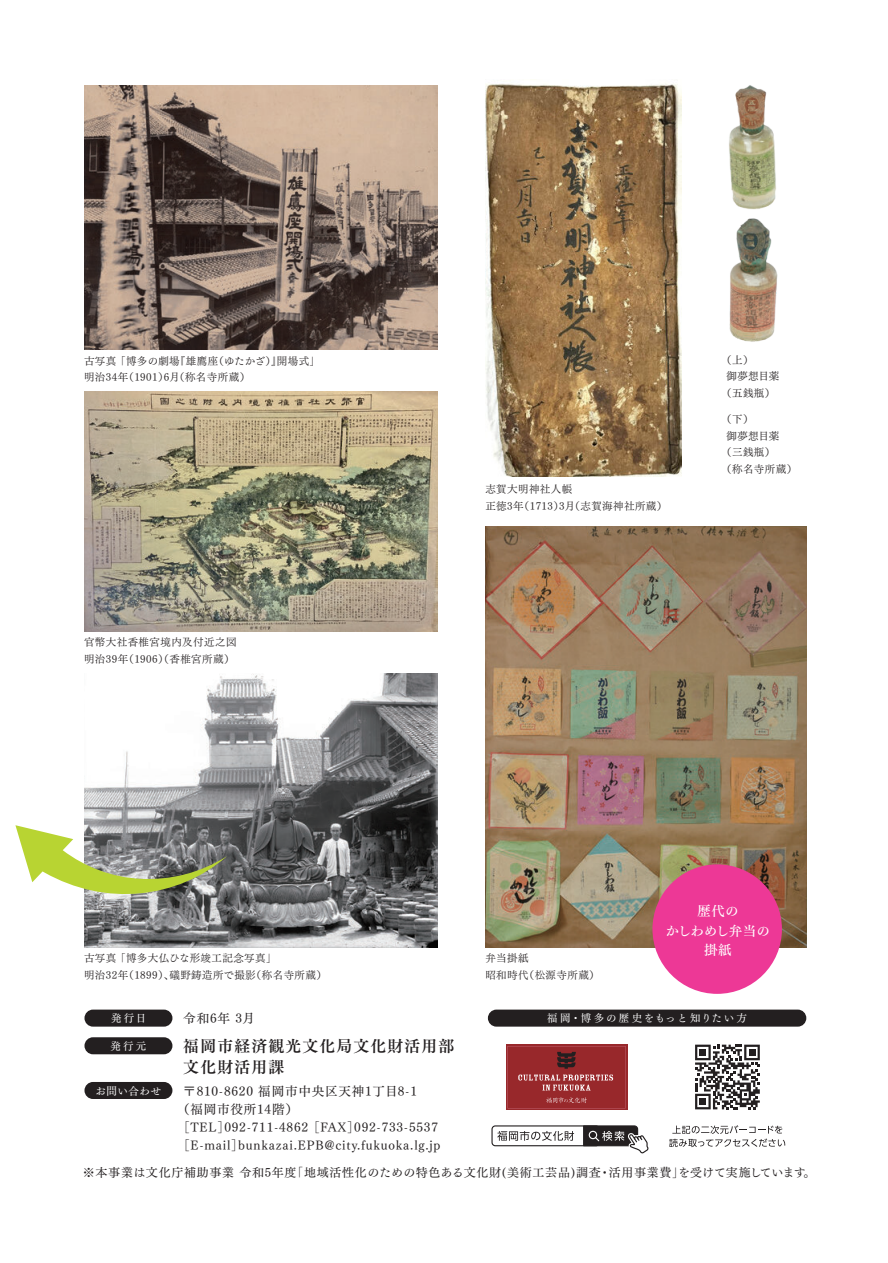
<style>
.page{position:relative;width:888px;height:1263px;background:#fff}
.page>*{position:absolute;margin:0;border:0;box-sizing:border-box;transform-origin:0 0}
.t1{font:15.75px/21px "Tsuku Min Pr 5 N B";letter-spacing:.08em;color:#231f20}
.t2{font:13.5px/19.5px "Tsuku Min Pr 5 N D";letter-spacing:.005em;color:#fff;text-align:center}
.t3{font:12.6px/18px "Tsuku Min Pr 5 N M";letter-spacing:.06em;color:#231f20}
.t4{font:12px "Tsuku Min Pr 5 N M";letter-spacing:.06em;color:#231f20}
.t5{font:10.5px/16.5px "Tsuku Min Pr 5 N R";letter-spacing:.04em;color:#231f20}
.t6{font:10.5px "Tsuku Min Pr 5 N M";letter-spacing:.185em;color:#fff}
.t7{font:10.5px "Tsuku Min Pr 5 N M";letter-spacing:.14em;color:#fff}
</style>
<div class="page">
<div style="left:84px;top:1082px;width:88px;height:17px;background:#231f20;border-radius:9px"></div>
<div style="left:84px;top:1037px;width:88px;height:17px;background:#231f20;border-radius:9px"></div>
<div style="left:84px;top:1009px;width:88px;height:18px;background:#231f20;border-radius:9px"></div>
<div style="left:488px;top:1009px;width:318px;height:18px;background:#231f20;border-radius:9px"></div>
<img style="left:84px;top:673px;width:354px;height:274px">
<img style="left:84px;top:391px;width:354px;height:240px">
<img style="left:84px;top:85px;width:354px;height:265px">
<img style="left:485px;top:526px;width:321px;height:421px">
<img style="left:729px;top:85px;width:47px;height:125px">
<img style="left:729px;top:218px;width:49px;height:124px">
<div style="left:652px;top:864px;width:130px;height:130px;background:#ed3896;border-radius:50%"></div>
<svg style="left:695px;top:1045px;width:65px;height:64px"></svg>
<svg style="left:15px;top:825px;width:212px;height:72px"></svg>
<div style="left:491px;top:1125px;width:109px;height:21px;border:1px solid #231f20;border-radius:3px"></div>
<svg style="left:497px;top:1131px;width:77px;height:10px"></svg>
<svg style="left:582px;top:1125px;width:67px;height:29px"></svg>
<div style="left:506px;top:1044px;width:121px;height:65px;background:#98282b"></div>
<svg style="left:507px;top:1046px;width:119px;height:62px"></svg>
<svg style="left:669px;top:1125px;width:116px;height:22px"></svg>
<img style="left:485px;top:83px;width:196px;height:394px">
<p class="t5" style="left:84px;top:351px;width:238px">古写真 「博多の劇場『雄鷹座（ゆたかざ）』開場式」明治34年（1901）6月（称名寺所蔵）</p>
<p class="t5" style="left:84px;top:633px;width:154px">官幣大社香椎宮境内及付近之図明治39年（1906）（香椎宮所蔵）</p>
<p class="t5" style="left:84px;top:949px;width:244px">古写真 「博多大仏ひな形竣工記念写真」<br>明治32年（1899）、礒野鋳造所で撮影（称名寺所蔵）</p>
<p class="t5" style="left:485px;top:480px;width:184px">志賀大明神社人帳<br>正徳3年（1713）3月（志賀海神社所蔵）</p>
<p class="t5" style="left:721px;top:350px;width:34px">（上）</p>
<p class="t5" style="left:726px;top:367px;width:54px">御夢想目薬</p>
<p class="t5" style="left:721px;top:383px;width:56px">（五銭瓶）</p>
<p class="t5" style="left:721px;top:410px;width:34px">（下）</p>
<p class="t5" style="left:726px;top:426px;width:54px">御夢想目薬</p>
<p class="t5" style="left:721px;top:443px;width:56px">（三銭瓶）</p>
<p class="t5" style="left:721px;top:459px;width:78px">（称名寺所蔵）</p>
<p class="t5" style="left:485px;top:949px;width:116px">弁当掛紙<br>昭和時代（松源寺所蔵）</p>
<p class="t2" style="left:666px;top:900px;width:106px">歴代の<br>かしわめし弁当の掛紙</p>
<p class="t7" style="left:111px;top:1009px;width:37px">発行日</p>
<p class="t3" style="left:183px;top:1008px;width:73px">令和6年 3月</p>
<p class="t6" style="left:547px;top:1009px;width:201px">福岡・博多の歴史をもっと知りたい方</p>
<p class="t7" style="left:111px;top:1036px;width:37px">発行元</p>
<h1 class="t1" style="left:183px;top:1034px;width:272px">福岡市経済観光文化局文化財活用部文化財活用課</h1>
<p class="t7" style="left:95px;top:1081px;width:68px">お問い合わせ</p>
<p class="t3" style="left:177px;top:1081px;width:265px;text-indent:6px">〒810-8620 福岡市中央区天神1丁目8-1<br>（福岡市役所14階）<br>［TEL］092-711-4862 ［FAX］092-733-5537［E-mail］bunkazai.EPB@city.fukuoka.lg.jp</p>
<p class="t4" style="left:83px;top:1162px;width:734px">※本事業は文化庁補助事業 令和5年度「地域活性化のための特色ある文化財(美術工芸品)調査・活用事業費」を受けて実施しています。</p>
</div>
